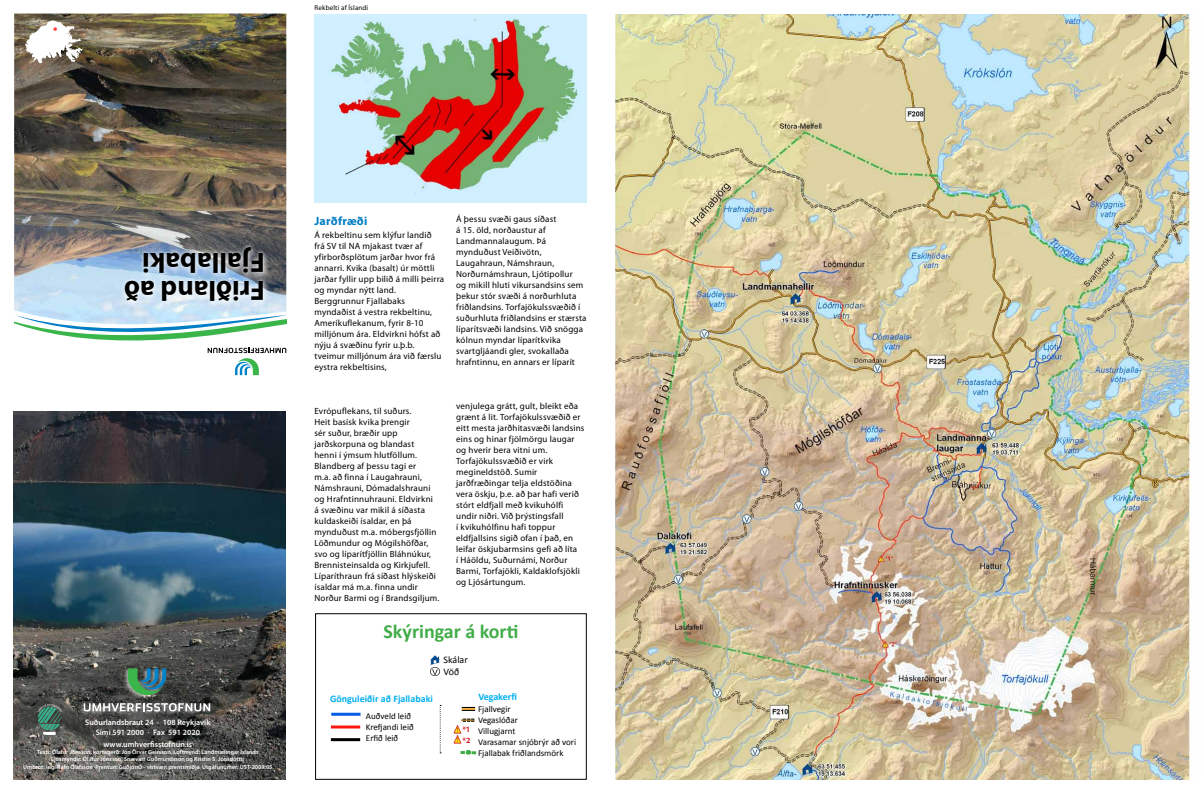
<style>
.page{position:relative;width:1202px;height:794px;background:#fff}
.page>*{position:absolute;margin:0;border:0;box-sizing:border-box;transform-origin:0 0}
.t1{font:700 28px/28px "Myriad Pro";color:#000}
.t2{font:700 20px "Calibri";color:#41ad49}
.t3{font:700 12px "Myriad Pro";letter-spacing:.02em;color:#007dc5}
.t4{font:700 10px "Calibri";color:#00aeef}
.t5{font:10px/12px "Calibri";color:#000}
.t6{font:9px/11px "Myriad Pro";letter-spacing:.02em;color:#000}
.t7{font:9px/11px "Calibri";color:#000}
.t8{font:600 8px/9.6px "Myriad Pro";color:#fff;text-align:center}
.t9{font:700 8px/11.3px "Myriad Pro";color:#d2232a}
.t10{font:7px "Myriad Pro";letter-spacing:.02em;color:#000}
.t11{font:600 6px/7.2px "Myriad Pro";color:#fff;text-align:center}
</style>
<div class="page">
<img style="left:615px;top:14px;width:576px;height:766px">
<div style="left:315px;top:613px;width:272px;height:166px;border:1px solid #000"></div>
<svg style="left:430px;top:655px;width:10px;height:20px"></svg>
<hr style="left:331px;top:712px;width:30px;height:3px;background:#005ce6">
<hr style="left:331px;top:725px;width:29px;height:3px;background:#fa1911">
<hr style="left:331px;top:738px;width:29px;height:3px;background:#000">
<svg style="left:462px;top:707px;width:13px;height:4px"></svg>
<svg style="left:460px;top:750px;width:16px;height:4px"></svg>
<img style="left:14px;top:14px;width:272px;height:295px">
<div style="left:119px;top:243px;width:151px;height:66px;background:#fff;opacity:.86"></div>
<div style="left:121px;top:243px;width:145px;height:61px;background:#fff;opacity:.75"></div>
<svg style="left:25px;top:16px;width:58px;height:47px"></svg>
<svg style="left:14px;top:309px;width:273px;height:66px"></svg>
<img style="left:14px;top:411px;width:272px;height:369px">
<div style="left:78px;top:667px;width:133px;height:48px;background:#fff;opacity:.56"></div>
<svg style="left:84px;top:703px;width:126px;height:8px"></svg>
<svg style="left:128px;top:668px;width:38px;height:27px"></svg>
<svg style="left:36px;top:704px;width:28px;height:30px"></svg>
<img style="left:315px;top:15px;width:272px;height:187px">
<svg style="left:440px;top:705px;width:1px;height:48px"></svg>
<svg style="left:453px;top:718px;width:22px;height:26px"></svg>
<p class="t10" style="left:315px;top:4px;width:55px">Rekbelti af Íslandi</p>
<h1 class="t1" style="left:265px;top:305px;width:142px;rotate:-180deg">Friðland að<br>Fjallabaki</h1>
<p class="t8" style="left:85px;top:717px;width:127px">Suðurlandsbraut 24 - 108 Reykjavík<br>Sími 591 2000 - Fax 591 2020</p>
<p class="t8" style="left:104px;top:739px;width:90px">www.umhverfisstofnun.is</p>
<p class="t11" style="left:23px;top:748px;width:251px">Texti: Ólafur Jónsson, kortagerð: Jón Örvar Geirsson, Loftmynd: Landmælingar Íslands<br>Ljósmyndir: Ólafur Jónsson, Snævarr Guðmundsson og Kristín S. Jónsdóttir<br>Umbrot: Ingi Rafn Ólafsson Prentun: GuðjónÓ - vistvæn prentsmiðja Útgáfunúmer: UST-2009:05</p>
<h3 class="t3" style="left:314px;top:213px;width:54px">Jarðfræði</h3>
<p class="t6" style="left:314px;top:230px;width:131px">Á rekbeltinu sem klýfur landið frá SV til NA mjakast tvær af yfirborðsplötum jarðar hvor frá annarri. Kvika (basalt) úr möttli jarðar fyllir upp bilið á milli þeirra og myndar nýtt land.<br>Berggrunnur Fjallabaks myndaðist á vestra rekbeltinu,<br>Ameríkuflekanum, fyrir 8-10 milljónum ára. Eldvirkni hófst að nýju á svæðinu fyrir u.þ.b. tveimur milljónum ára við færslu eystra rekbeltisins,</p>
<p class="t6" style="left:314px;top:406px;width:126px">Evrópuflekans, til suðurs.<br>Heit basísk kvika þrengir<br>sér suður, bræðir upp jarðskorpuna og blandast<br>henni í ýmsum hlutföllum.<br>Blandberg af þessu tagi er<br>m.a. að finna í Laugahrauni,<br>Námshrauni, Dómadalshrauni og Hrafntinnuhrauni. Eldvirkni á svæðinu var mikil á síðasta kuldaskeiði ísaldar, en þá mynduðust m.a. móbergsfjöllin<br>Löðmundur og Mógilshöfðar, svo og líparítfjöllin Bláhnúkur,<br>Brennisteinsalda og Kirkjufell.<br>Líparíthraun frá síðast hlýskeiði ísaldar má m.a. finna undir<br>Norður Barmi og í Brandsgiljum.</p>
<p class="t6" style="left:456px;top:213px;width:132px">Á þessu svæði gaus síðast<br>á 15. öld, norðaustur af<br>Landmannalaugum. Þá mynduðust Veiðivötn,<br>Laugahraun, Námshraun,<br>Norðurnámshraun, Ljótipollur<br>og mikill hluti vikursandsins sem þekur stór svæði á norðurhluta friðlandsins. Torfajökulssvæðið í suðurhluta friðlandsins er stærsta líparítsvæði landsins. Við snögga kólnun myndar líparítkvika svartgljáandi gler, svokallaða hrafntinnu, en annars er líparít</p>
<p class="t6" style="left:456px;top:400px;width:130px">venjulega grátt, gult, bleikt eða grænt á lit. Torfajökulssvæðið er eitt mesta jarðhitasvæði landsins eins og hinar fjölmörgu laugar og hverir bera vitni um.<br>Torfajökulssvæðið er virk megineldstöð. Sumir jarðfræðingar telja eldstöðina vera öskju, þ.e. að þar hafi verið stórt eldfjall með kvikuhólfi undir niðri. Við þrýstingsfall<br>í kvikuhólfinu hafi toppur eldfjallsins sigið ofan í það, en leifar öskjubarmsins gefi að líta<br>í Háöldu, Suðurnámi, Norður<br>Barmi, Torfajökli, Kaldaklofsjökli og Ljósártungum.</p>
<h2 class="t2" style="left:383px;top:619px;width:136px">Skýringar á korti</h2>
<p class="t4" style="left:330px;top:692px;width:104px">Gönguleiðir að Fjallabaki</p>
<p class="t7" style="left:366px;top:710px;width:49px">Auðveld leið<br>Krefjandi leið<br>Erfið leið</p>
<p class="t5" style="left:444px;top:653px;width:26px">Skálar<br>Vöð</p>
<p class="t4" style="left:478px;top:690px;width:40px">Vegakerfi</p>
<p class="t7" style="left:478px;top:703px;width:99px">Fjallvegir<br>Vegaslóðar<br>Villugjarnt<br>Varasamar snjóbrýr að vori<br>Fjallabak friðlandsmörk</p>
<p class="t9" style="left:462px;top:723px;width:10px">*1 *2</p>
</div>
